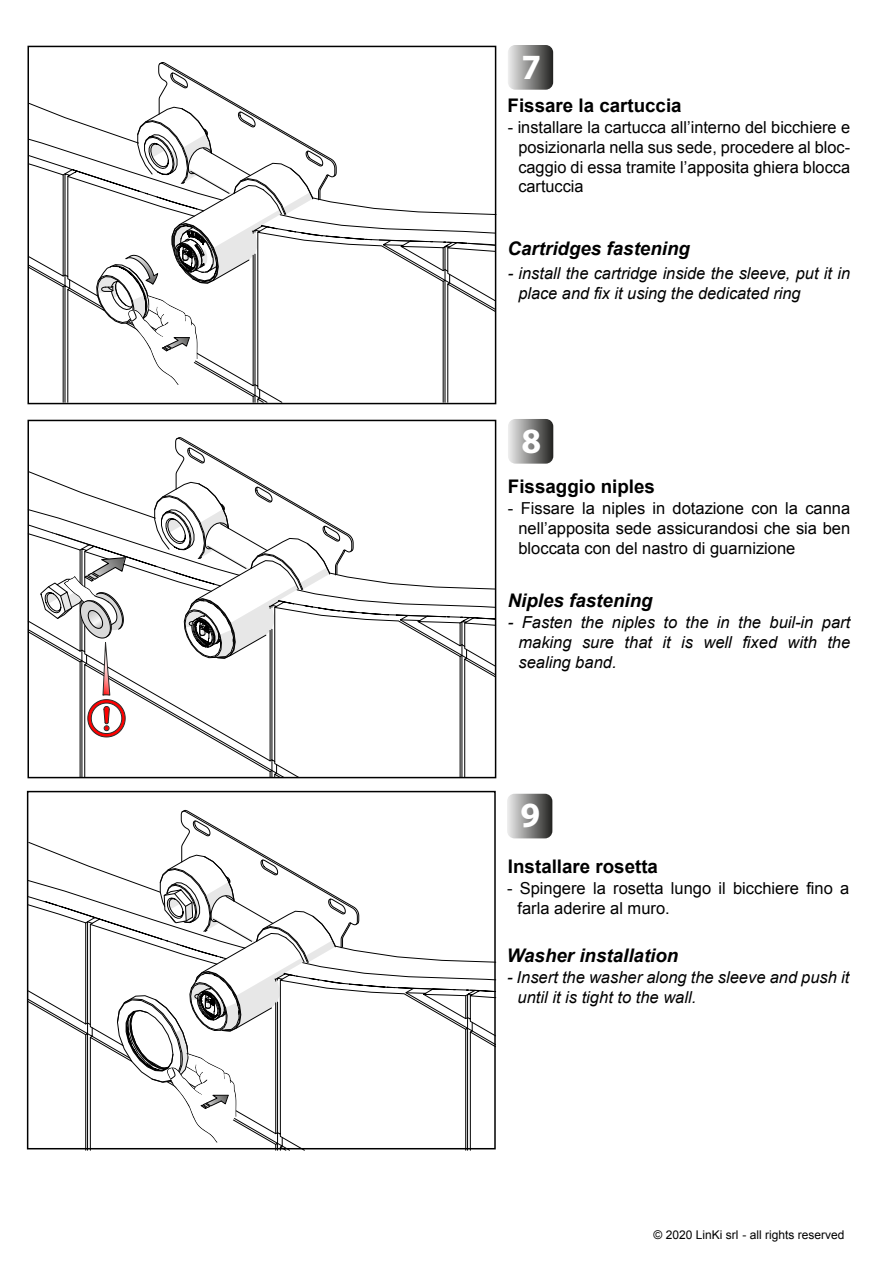
<style>
.page{position:relative;width:893px;height:1263px;background:#fff}
.page>*{position:absolute;margin:0;border:0;box-sizing:border-box;transform-origin:0 0}
.t1{font:700 35.55px "Myriad Pro";color:#fff}
.t2{font:italic 700 18.75px "Arial";color:#000}
.t3{font:700 18.75px "Arial";color:#000}
.t4{font:16.5px/19.8px "Arial";color:#000;text-align:justify}
.t5{font:italic 16.5px/19.8px "Arial";color:#000}
.t6{font:12px "Arial";color:#000}
</style>
<div class="page">
<svg style="left:507px;top:794px;width:45px;height:44px;background:#8b8b8a"></svg>
<svg style="left:508px;top:45px;width:45px;height:45px;background:#8b8b8a"></svg>
<svg style="left:508px;top:419px;width:45px;height:45px;background:#8c8c8b"></svg>
<svg style="left:28px;top:62px;width:468px;height:1089px"></svg>
<h1 class="t1" style="left:521px;top:43px;width:21px">7</h1>
<p class="t3" style="left:508px;top:93px;width:176px">Fissare la cartuccia</p>
<p class="t4" style="left:518px;top:117px;width:333px;text-indent:-11px">- installare la cartucca all’interno del bicchiere e posizionarla nella sus sede, procedere al bloc&shy;caggio di essa tramite l’apposita ghiera blocca cartuccia</p>
<p class="t2" style="left:508px;top:236px;width:184px">Cartridges fastening</p>
<p class="t5" style="left:518px;top:264px;width:333px;text-indent:-11px">- install the cartridge inside the sleeve, put it in place and fix it using the dedicated ring</p>
<h1 class="t1" style="left:521px;top:417px;width:21px">8</h1>
<p class="t3" style="left:508px;top:474px;width:148px">Fissaggio niples</p>
<p class="t4" style="left:518px;top:498px;width:333px;text-indent:-10px">- Fissare la niples in dotazione con la canna nell’apposita sede assicurandosi che sia ben bloccata con del nastro di guarnizione</p>
<p class="t2" style="left:508px;top:588px;width:146px">Niples fastening</p>
<p class="t5" style="left:518px;top:613px;width:333px;text-align:justify;text-indent:-10px">- Fasten the niples to the in the buil-in part making sure that it is well fixed with the sealing band.</p>
<h1 class="t1" style="left:521px;top:792px;width:21px">9</h1>
<p class="t3" style="left:508px;top:854px;width:152px">Installare rosetta</p>
<p class="t4" style="left:517px;top:879px;width:333px;text-indent:-10px">- Spingere la rosetta lungo il bicchiere fino a farla aderire al muro.</p>
<p class="t2" style="left:507px;top:943px;width:173px">Washer installation</p>
<p class="t5" style="left:517px;top:967px;width:333px;text-indent:-10px">- Insert the washer along the sleeve and push it until it is tight to the wall.</p>
<p class="t6" style="left:653px;top:1227px;width:192px">© 2020 LinKi srl - all rights reserved</p>
</div>
